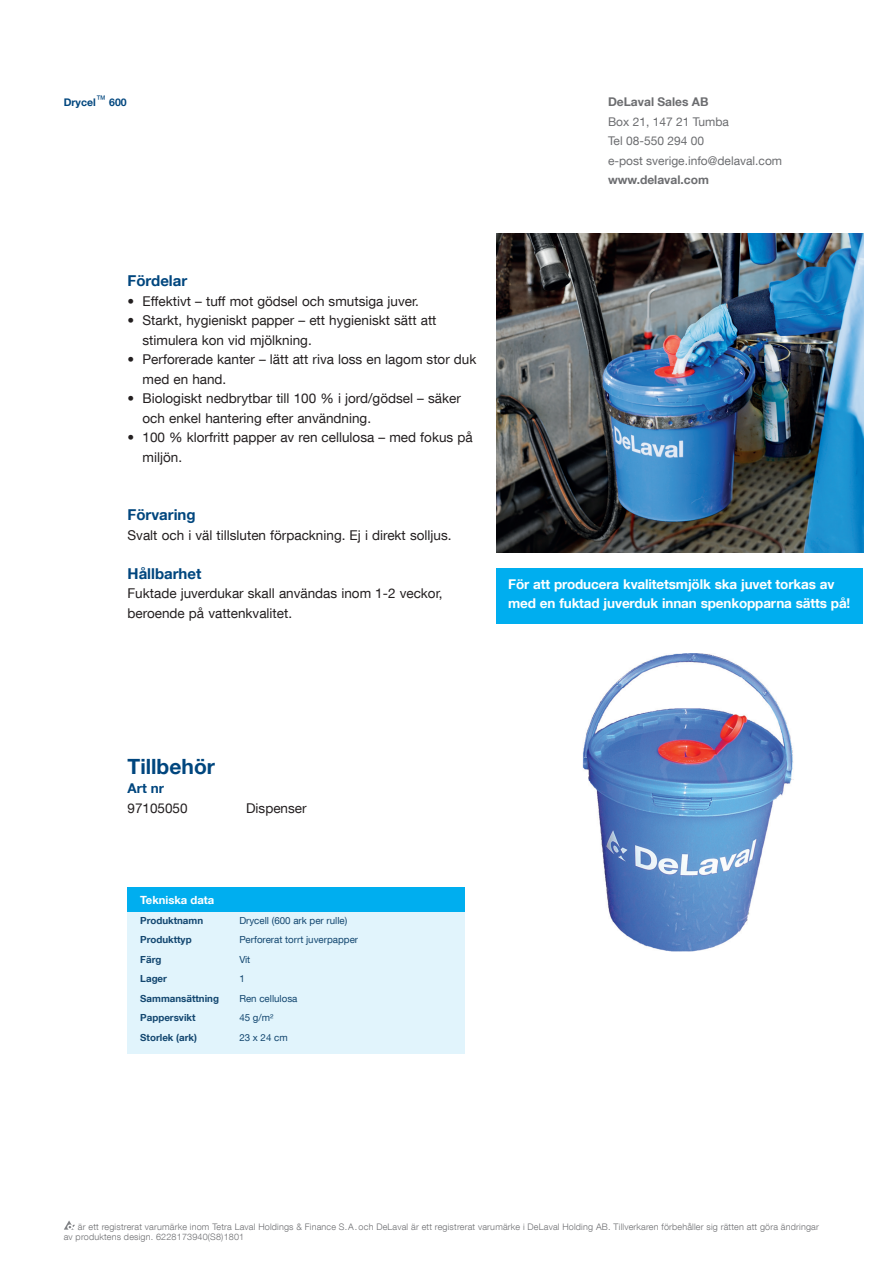
<style>
.page{position:relative;width:893px;height:1263px;background:#fff}
.page>*{position:absolute;margin:0;border:0;box-sizing:border-box;transform-origin:0 0}
.t1{font:700 21px "Helvetica Neue LT Com";color:#00467e}
.t2{font:700 15px "Helvetica Neue LT Com";color:#00467e}
.t3{font:13.5px/19.5px "Helvetica Neue LT Com";color:#231f20}
.t4{font:700 13.5px/19.5px "Helvetica Neue LT Com";letter-spacing:-.01em;color:#fff}
.t5{font:700 13.5px "Helvetica Neue LT Com";color:#00467e}
.t6{font:12px/19.5px "Helvetica Neue LT Com";color:#6c6d70}
.t7{font:700 12px "Helvetica Neue LT Com";color:#6c6d70}
.t8{font:700 11.25px "Helvetica Neue LT Com";color:#fff}
.t9{font:700 10.5px "Helvetica Neue LT Com";color:#00467e}
.t10{font:9.75px "Helvetica Neue LT Com";color:#134770}
.t11{font:700 9.75px "Helvetica Neue LT Com";color:#134770}
.t12{font:300 9px/10.5px "Helvetica Neue LT Com";letter-spacing:.02em;color:#6c6d70}
</style>
<div class="page">
<img style="left:496px;top:234px;width:367px;height:319px">
<img style="left:582px;top:654px;width:212px;height:297px">
<div style="left:496px;top:568px;width:366px;height:56px;background:#00aeef"></div>
<svg style="left:64px;top:1220px;width:11px;height:9px"></svg>
<div style="left:128px;top:887px;width:337px;height:166px;background:#00aeef"></div>
<div style="left:128px;top:912px;width:337px;height:141px;background:#e1f4fc"></div>
<p class="t9" style="left:64px;top:96px;width:65px">Drycel<sup>™</sup> 600</p>
<p class="t7" style="left:608px;top:94px;width:102px">DeLaval Sales AB</p>
<p class="t6" style="left:608px;top:111px;width:176px">Box 21, 147 21 Tumba<br>Tel 08-550 294 00<br>e-post sverige.info@delaval.com</p>
<p class="t7" style="left:608px;top:172px;width:102px">www.delaval.com</p>
<p class="t2" style="left:128px;top:271px;width:61px">Fördelar</p>
<p class="t3" style="left:128px;top:291px;width:293px">• Effektivt – tuff mot gödsel och smutsiga juver.</p>
<p class="t3" style="left:143px;top:310px;width:295px;text-indent:-15px">• Starkt, hygieniskt papper – ett hygieniskt sätt att stimulera kon vid mjölkning.</p>
<p class="t3" style="left:143px;top:349px;width:335px;text-indent:-15px">• Perforerade kanter – lätt att riva loss en lagom stor duk med en hand.</p>
<p class="t3" style="left:143px;top:388px;width:320px;text-indent:-15px">• Biologiskt nedbrytbar till 100 % i jord/gödsel – säker och enkel hantering efter användning.</p>
<p class="t3" style="left:143px;top:427px;width:332px;text-indent:-15px">• 100 % klorfritt papper av ren cellulosa – med fokus på miljön.</p>
<p class="t2" style="left:128px;top:505px;width:70px">Förvaring</p>
<p class="t3" style="left:128px;top:525px;width:325px">Svalt och i väl tillsluten förpackning. Ej i direkt solljus.</p>
<p class="t2" style="left:128px;top:564px;width:75px">Hållbarhet</p>
<p class="t3" style="left:128px;top:583px;width:317px">Fuktade juverdukar skall användas inom 1-2 veckor, beroende på vattenkvalitet.</p>
<p class="t4" style="left:508px;top:574px;width:344px">För att producera kvalitetsmjölk ska juvet torkas av med en fuktad juverduk innan spenkopparna sätts på!</p>
<h1 class="t1" style="left:128px;top:753px;width:89px">Tillbehör</h1>
<p class="t5" style="left:128px;top:780px;width:38px">Art nr</p>
<p class="t3" style="left:128px;top:798px;width:62px">97105050</p>
<p class="t3" style="left:246px;top:798px;width:62px">Dispenser</p>
<p class="t8" style="left:140px;top:893px;width:75px">Tekniska data</p>
<p class="t11" style="left:140px;top:914px;width:64px">Produktnamn</p>
<p class="t10" style="left:239px;top:914px;width:109px">Drycell (600 ark per rulle)</p>
<p class="t11" style="left:140px;top:933px;width:53px">Produkttyp</p>
<p class="t10" style="left:239px;top:934px;width:120px">Perforerat torrt juverpapper</p>
<p class="t11" style="left:140px;top:953px;width:23px">Färg</p>
<p class="t10" style="left:239px;top:953px;width:13px">Vit</p>
<p class="t11" style="left:140px;top:972px;width:28px">Lager</p>
<p class="t10" style="left:239px;top:973px;width:7px">1</p>
<p class="t11" style="left:140px;top:992px;width:80px">Sammansättning</p>
<p class="t10" style="left:239px;top:992px;width:60px">Ren cellulosa</p>
<p class="t11" style="left:140px;top:1011px;width:57px">Pappersvikt</p>
<p class="t10" style="left:239px;top:1012px;width:35px">45 g/m²</p>
<p class="t11" style="left:140px;top:1031px;width:58px">Storlek (ark)</p>
<p class="t10" style="left:239px;top:1031px;width:50px">23 x 24 cm</p>
<p class="t12" style="left:64px;top:1221px;width:757px;text-indent:14px">är ett registrerat varumärke inom Tetra Laval Holdings &amp; Finance S.A. och DeLaval är ett registrerat varumärke i DeLaval Holding AB. Tillverkaren förbehåller sig rätten att göra ändringar av produktens design. 6228173940(S8)1801</p>
</div>
